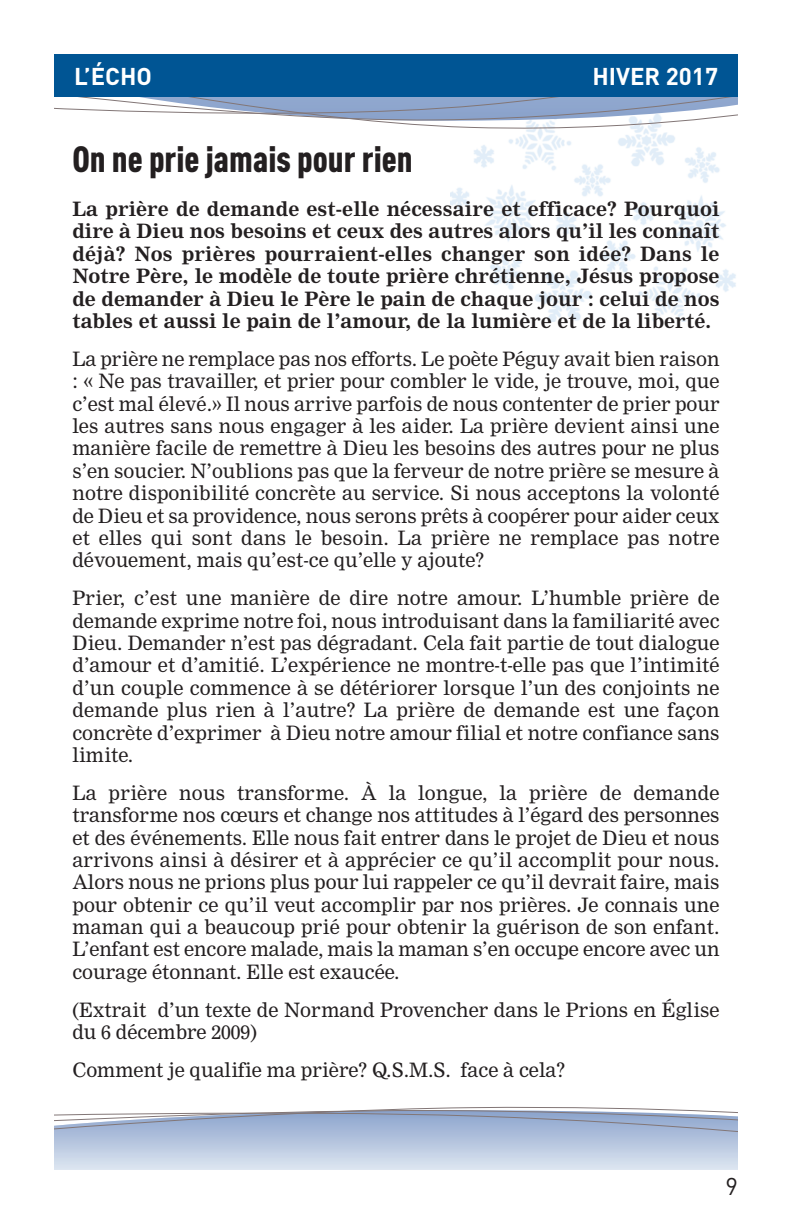
<style>
.page{position:relative;width:792px;height:1224px;background:#fff}
.page>*{position:absolute;margin:0;border:0;box-sizing:border-box;transform-origin:0 0}
.t1{font:900 36px "DIN Cond";color:#231f20}
.t2{font:700 24px "DIN";color:#fff}
.t3{font:24px "DIN";color:#231f20}
.t4{font:19.4px/22.4px "Nimrod";color:#231f20;text-align:justify}
.t5{font:700 19.4px/22.4px "Nimrod";color:#231f20;text-align:justify}
</style>
<div class="page">
<img style="left:450px;top:133px;width:286px;height:188px">
<svg style="left:403px;top:124px;width:264px;height:9px"></svg>
<svg style="left:54px;top:97px;width:684px;height:27px"></svg>
<div style="left:54px;top:54px;width:684px;height:43px;background:#005594"></div>
<svg style="left:54px;top:1140px;width:684px;height:30px;background:#c8d4e7"></svg>
<svg style="left:54px;top:1106px;width:684px;height:34px"></svg>
<p class="t2" style="left:74px;top:62px;width:80px">L’ÉCHO</p>
<p class="t2" style="left:592px;top:62px;width:127px">HIVER 2017</p>
<h1 class="t1" style="left:72px;top:147px;width:342px">On ne prie jamais pour rien</h1>
<p class="t5" style="left:72px;top:199px;width:649px">La prière de demande est-elle nécessaire et efficace? Pourquoi dire à Dieu nos besoins et ceux des autres alors qu’il les connaît déjà? Nos prières pourraient-elles changer son idée? Dans le Notre Père, le modèle de toute prière chrétienne, Jésus propose de demander à Dieu le Père le pain de chaque jour : celui de nos tables et aussi le pain de l’amour, de la lumière et de la liberté.</p>
<p class="t4" style="left:72px;top:349px;width:649px">La prière ne remplace pas nos efforts. Le poète Péguy avait bien raison : « Ne pas travailler, et prier pour combler le vide, je trouve, moi, que c’est mal élevé.» Il nous arrive parfois de nous contenter de prier pour les autres sans nous engager à les aider. La prière devient ainsi une manière facile de remettre à Dieu les besoins des autres pour ne plus s’en soucier. N’oublions pas que la ferveur de notre prière se mesure à notre disponibilité concrète au service. Si nous acceptons la volonté de Dieu et sa providence, nous serons prêts à coopérer pour aider ceux et elles qui sont dans le besoin. La prière ne remplace pas notre dévouement, mais qu’est-ce qu’elle y ajoute?</p>
<p class="t4" style="left:72px;top:588px;width:649px">Prier, c’est une manière de dire notre amour. L’humble prière de demande exprime notre foi, nous introduisant dans la familiarité avec Dieu. Demander n’est pas dégradant. Cela fait partie de tout dialogue d’amour et d’amitié. L’expérience ne montre-t-elle pas que l’intimité d’un couple commence à se détériorer lorsque l’un des conjoints ne demande plus rien à l’autre? La prière de demande est une façon concrète d’exprimer à Dieu notre amour filial et notre confiance sans limite.</p>
<p class="t4" style="left:72px;top:783px;width:649px">La prière nous transforme. À la longue, la prière de demande transforme nos cœurs et change nos attitudes à l’égard des personnes et des événements. Elle nous fait entrer dans le projet de Dieu et nous arrivons ainsi à désirer et à apprécier ce qu’il accomplit pour nous.<br>Alors nous ne prions plus pour lui rappeler ce qu’il devrait faire, mais pour obtenir ce qu’il veut accomplir par nos prières. Je connais une maman qui a beaucoup prié pour obtenir la guérison de son enfant.<br>L’enfant est encore malade, mais la maman s’en occupe encore avec un courage étonnant. Elle est exaucée.</p>
<p class="t4" style="left:72px;top:1000px;width:649px">(Extrait d’un texte de Normand Provencher dans le Prions en Église du 6 décembre 2009)</p>
<p class="t4" style="left:72px;top:1060px;width:494px">Comment je qualifie ma prière? Q.S.M.S. face à cela?</p>
<p class="t3" style="left:726px;top:1172px;width:14px">9</p>
</div>
